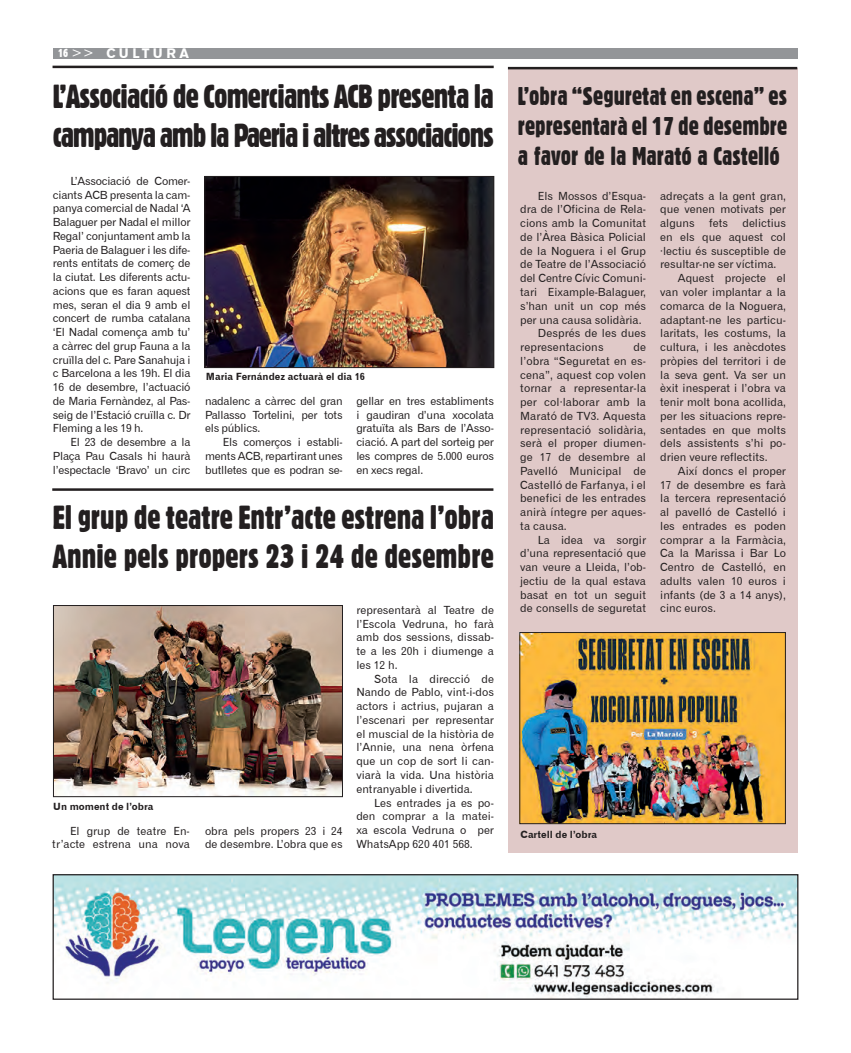
<style>
.page{position:relative;width:851px;height:1053px;background:#fff}
.page>*{position:absolute;margin:0;border:0;box-sizing:border-box;transform-origin:0 0}
.t1{font:32.5px/39px "Gothic 821 Condensed BT";letter-spacing:-.025em;color:#231f20}
.t2{font:32.5px/39px "Gothic 821 Condensed BT";letter-spacing:-.005em;color:#231f20}
.t3{font:25px/30px "Gothic 821 Condensed BT";color:#231f20;text-align:justify}
.t4{font:13.75px "Gothic 725 BT Black A";letter-spacing:.25em;color:#fff}
.t5{font:11.25px/13.8px "Gothic 720 BT Roman B";color:#231f20;text-align:justify}
.t6{font:10px "Gothic 720 BT Bold B";color:#231f20}
.s1{font-family:"Gothic 821 Condensed BT";font-size:11.25px}
.s2{font-family:"Gothic 720 BT Roman B"}
</style>
<div class="page">
<div style="left:53px;top:48px;width:744px;height:10px;background:#939598"></div>
<img style="left:55px;top:876px;width:741px;height:121px">
<div style="left:53px;top:874px;width:745px;height:125px;border:1px solid #231f20"></div>
<div style="left:508px;top:68px;width:289px;height:784px;background:#e0c9c8"></div>
<hr style="left:508px;top:67px;width:289px;height:2px;background:#231f20">
<img style="left:521px;top:634px;width:262px;height:187px">
<div style="left:519px;top:632px;width:266px;height:191px;border:1px solid #231f20"></div>
<img style="left:55px;top:607px;width:285px;height:187px">
<div style="left:53px;top:605px;width:289px;height:191px;border:1px solid #231f20"></div>
<hr style="left:52px;top:488px;width:441px;height:3px;background:#231f20">
<img style="left:207px;top:178px;width:285px;height:188px">
<div style="left:205px;top:176px;width:289px;height:192px;border:1px solid #231f20"></div>
<hr style="left:53px;top:66px;width:440px;height:2px;background:#231f20">
<p class="t4" style="left:58px;top:45px;width:132px"><span class="s1">16</span><span class="s2">&gt;&gt;</span> CULTURA</p>
<p class="t1" style="left:53px;top:77px;width:442px">L’Associació de Comerciants ACB presenta la campanya amb la Paeria i altres associacions</p>
<p class="t5" style="left:53px;top:174px;width:139px;text-indent:18px">L’Associació de Comer&shy;ciants ACB presenta la cam&shy;panya comercial de Nadal ‘A Balaguer per Nadal el millor Regal’ conjuntament amb la Paeria de Balaguer i les dife&shy;rents entitats de comerç de la ciutat. Les diferents actu&shy;acions que es faran aquest mes, seran el dia 9 amb el concert de rumba catalana ‘El Nadal comença amb tu’ a càrrec del grup Fauna a la cruïlla del c. Pare Sanahuja i c Barcelona a les 19h. El dia 16 de desembre, l’actuació de Maria Fernàndez, al Pas&shy;seig de l’Estació cruïlla c. Dr Fleming a les 19 h.</p>
<p class="t5" style="left:53px;top:435px;width:139px;text-indent:18px">El 23 de desembre a la Plaça Pau Casals hi haurà l’espectacle ‘Bravo’ un circ</p>
<p class="t6" style="left:206px;top:370px;width:161px">Maria Fernández actuarà el dia 16</p>
<p class="t5" style="left:205px;top:394px;width:139px">nadalenc a càrrec del gran Pallasso Tortelini, per tots els públics.</p>
<p class="t5" style="left:205px;top:435px;width:139px;text-indent:18px">Els comerços i establi&shy;ments ACB, repartirant unes butlletes que es podran se-</p>
<p class="t5" style="left:356px;top:394px;width:139px">gellar en tres establiments i gaudiran d’una xocolata gratuïta als Bars de l’Asso&shy;ciació. A part del sorteig per les compres de 5.000 euros en xecs regal.</p>
<p class="t2" style="left:53px;top:497px;width:442px">El grup de teatre Entr’acte estrena l’obra<br>Annie pels propers 23 i 24 de desembre</p>
<p class="t6" style="left:53px;top:800px;width:102px">Un moment de l’obra</p>
<p class="t5" style="left:52px;top:823px;width:139px;text-align:right">El grup de teatre En&shy;tr’acte estrena una nova</p>
<p class="t5" style="left:205px;top:823px;width:139px">obra pels propers 23 i 24 de desembre. L’obra que es</p>
<p class="t5" style="left:356px;top:603px;width:139px">representarà al Teatre de l’Escola Vedruna, ho farà amb dos sessions, dissab&shy;te a les 20h i diumenge a les 12 h.</p>
<p class="t5" style="left:356px;top:671px;width:139px;text-indent:18px">Sota la direcció de Nando de Pablo, vint-i-dos actors i actrius, pujaran a l’escenari per representar el muscial de la història de l’Annie, una nena òrfena que un cop de sort li can&shy;viarà la vida. Una història entranyable i divertida.</p>
<p class="t5" style="left:356px;top:795px;width:139px;text-indent:18px">Les entrades ja es po&shy;den comprar a la matei&shy;xa escola Vedruna o per WhatsApp 620 401 568.</p>
<p class="t3" style="left:518px;top:81px;width:271px">L’obra “Seguretat en escena” es representarà el 17 de desembre a favor de la Marató a Castelló</p>
<p class="t5" style="left:520px;top:189px;width:127px;text-indent:18px">Els Mossos d’Esqua&shy;dra de l’Oficina de Rela&shy;cions amb la Comunitat de l’Àrea Bàsica Policial de la Noguera i el Grup de Teatre de l’Associació del Centre Cívic Comuni&shy;tari Eixample-Balaguer, s’han unit un cop més per una causa solidària.</p>
<p class="t5" style="left:520px;top:326px;width:127px;text-indent:18px">Després de les dues representacions</p>
<p class="t5" style="left:660px;top:189px;width:127px">adreçats a la gent gran, que venen motivats per alguns</p>
<p class="t5" style="left:709px;top:216px;width:20px">fets</p>
<p class="t5" style="left:660px;top:216px;width:127px;text-indent:82px">delictius en els que aquest col ·lectiu és susceptible de resultar-ne ser víctima.</p>
<p class="t5" style="left:660px;top:271px;width:127px;text-indent:18px">Aquest projecte el van voler implantar a la comarca de la Noguera, adaptant-ne les particu&shy;laritats, les costums, la cultura, i les anècdotes pròpies del territori i de la seva gent. Va ser un èxit inesperat i l’obra va tenir molt bona acollida, per les situacions repre&shy;sentades en que molts dels assistents s’hi po&shy;drien veure reflectits.</p>
<p class="t5" style="left:660px;top:464px;width:127px;text-indent:18px">Així doncs el proper 17 de desembre es farà la tercera representació al pavelló de Castelló i les entrades es poden comprar a la Farmàcia, Ca la Marissa i Bar Lo Centro de Castelló, en adults valen 10 euros i infants (de 3 a 14 anys), cinc euros.</p>
<p class="t5" style="left:520px;top:340px;width:127px;text-indent:113px">de l’obra “Seguretat en es&shy;cena”, aquest cop volen tornar a representar-la per col·laborar amb la Marató de TV3. Aquesta representació solidària, serà el proper diumen&shy;ge 17 de desembre al Pavelló Municipal de Castelló de Farfanya, i el benefici de les entrades anirà íntegre per aques&shy;ta causa.</p>
<p class="t5" style="left:520px;top:532px;width:127px;text-indent:18px">La idea va sorgir d’una representació que van veure a Lleida, l’ob&shy;jectiu de la qual estava basat en tot un seguit de consells de seguretat</p>
<p class="t6" style="left:520px;top:828px;width:78px">Cartell de l’obra</p>
</div>
